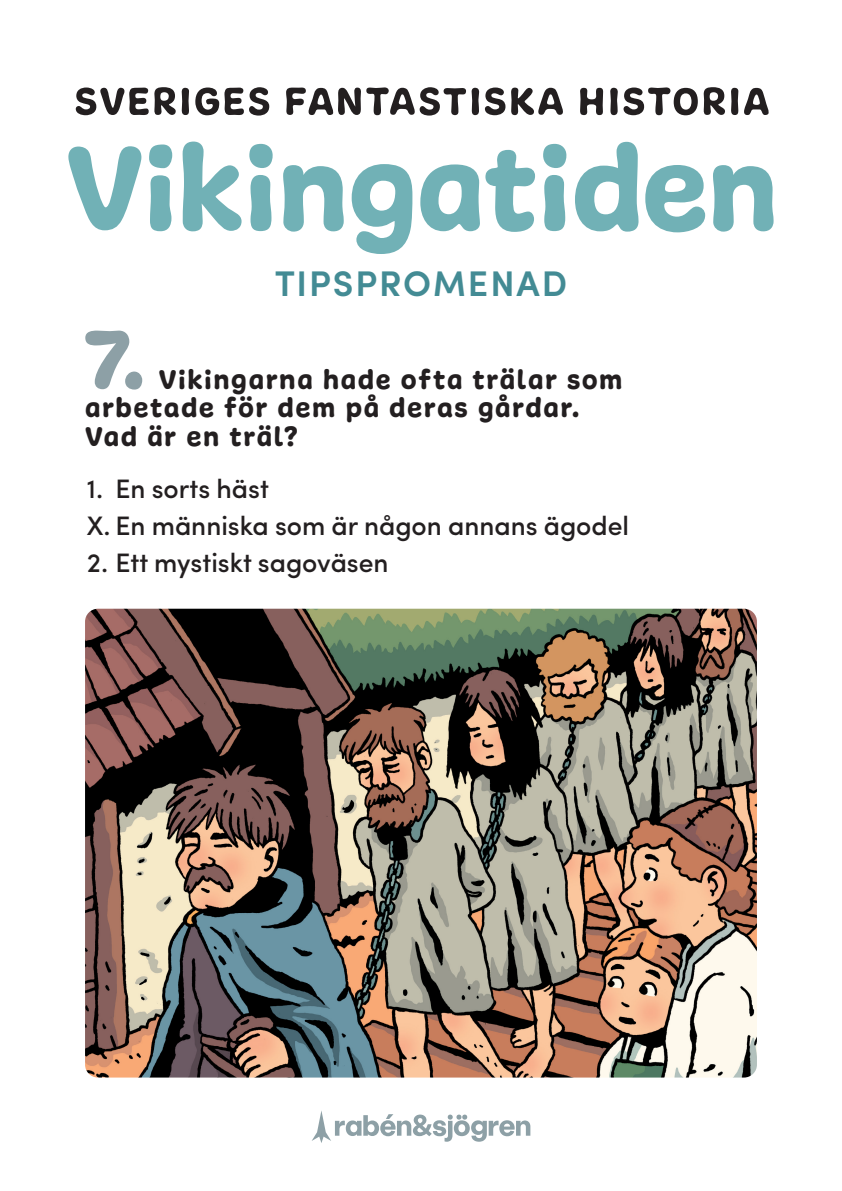
<style>
.page{position:relative;width:842px;height:1191px;background:#fff}
.page>*{position:absolute;margin:0;border:0;box-sizing:border-box;transform-origin:0 0}
.Kapitelrubrik_centre{font:90px "Freude";color:#8da0a6}
.t1{font:600 35.7px "Sofia Pro";letter-spacing:.055em;color:#438b94}
.Kapitelrubrik_centre-2{font:29px/28.8px "Freude";letter-spacing:.06em;color:#231f20}
.Bröd_Sofia_Pro_Mediu{font:500 26.7px "Sofia Pro";color:#231f20}
</style>
<div class="page">
<svg style="left:312px;top:1111px;width:218px;height:32px"></svg>
<svg style="left:68px;top:142px;width:705px;height:112px"></svg>
<svg style="left:76px;top:87px;width:693px;height:29px"></svg>
<img style="left:85px;top:608px;width:672px;height:469px">
<h2 class="t1" style="left:275px;top:256px;width:294px">TIPSPROMENAD</h2>
<p class="Kapitelrubrik_centre" style="left:85px;top:303px;width:62px">7.</p>
<p class="Kapitelrubrik_centre-2" style="left:85px;top:365px;width:539px;text-indent:74px">Vikingarna hade ofta trälar som arbetade för dem på deras gårdar.<br>Vad är en träl?</p>
<p class="Bröd_Sofia_Pro_Mediu" style="left:87px;top:468px;width:184px">1. En sorts häst</p>
<p class="Bröd_Sofia_Pro_Mediu" style="left:87px;top:505px;width:544px">X. En människa som är någon annans ägodel</p>
<p class="Bröd_Sofia_Pro_Mediu" style="left:87px;top:542px;width:303px">2. Ett mystiskt sagoväsen</p>
</div>
